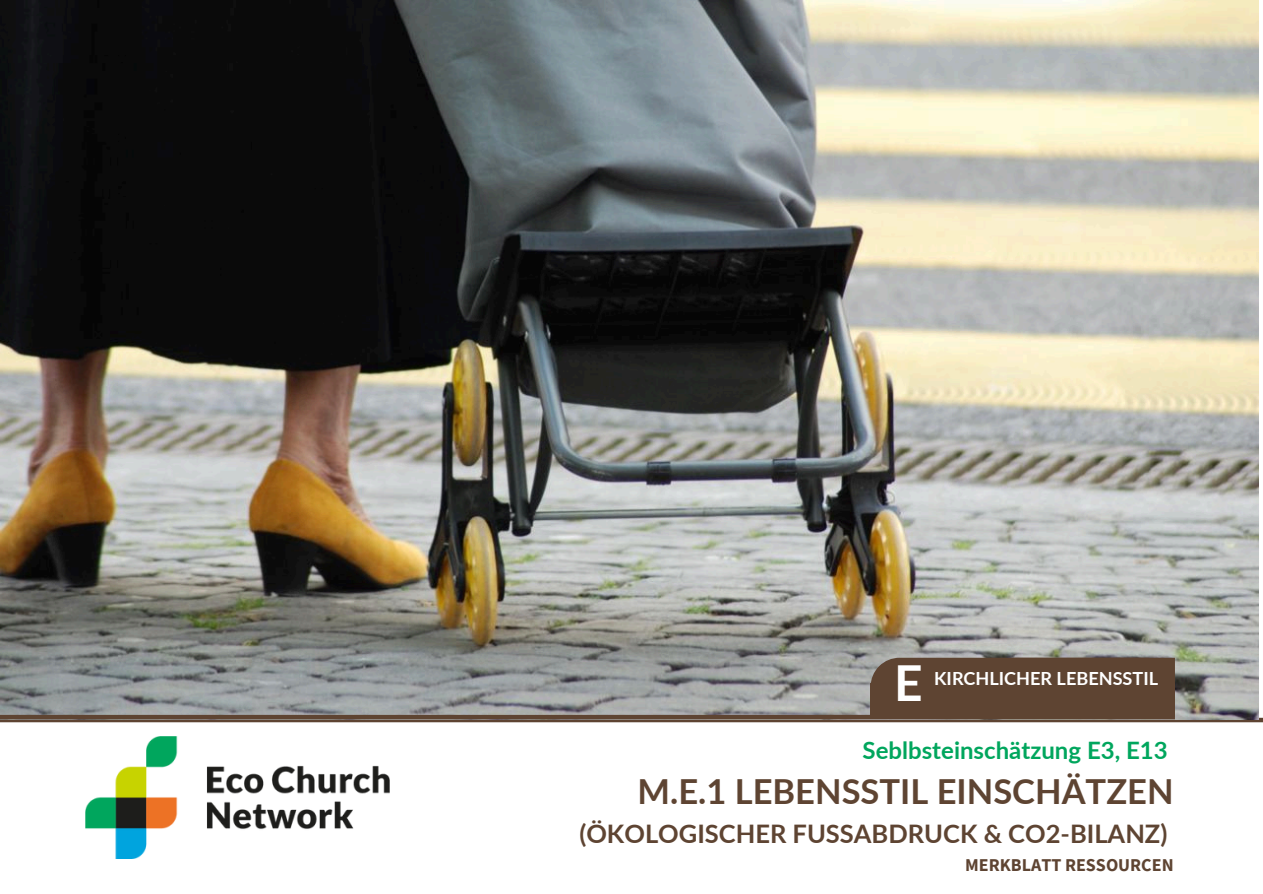
<style>
.page{position:relative;width:1263px;height:894px;background:#fff}
.page>*{position:absolute;margin:0;border:0;box-sizing:border-box;transform-origin:0 0}
.t1{font:700 49.65px "Lato";color:#fff}
.t2{font:700 34.5px "Lato";color:#5e4432}
.t3{font:700 25.5px "Lato";color:#5e4432}
.t4{font:700 24px "Lato";color:#00a65d}
.t5{font:700 18.15px "Lato";color:#fff}
.t6{font:700 18px "Source Sans Pro";color:#5e4432}
</style>
<div class="page">
<svg style="left:0;top:717px;width:1263px;height:5px;background:#6c584a"></svg>
<img style="left:85px;top:736px;width:305px;height:122px">
<img style="left:0;top:0;width:1259px;height:719px">
<div style="left:0;top:714px;width:1175px;height:5px;background:#5e4432"></div>
<div style="left:871px;top:657px;width:304px;height:26px;background:#5e4432"></div>
<div style="left:871px;top:683px;width:304px;height:34px;background:#5e4432"></div>
<h1 class="t1" style="left:894px;top:651px;width:30px">E</h1>
<p class="t5" style="left:934px;top:666px;width:225px">KIRCHLICHER LEBENSSTIL</p>
<p class="t4" style="left:862px;top:735px;width:307px">Seblbsteinschätzung E3, E13</p>
<p class="t2" style="left:638px;top:770px;width:537px">M.E.1 LEBENSSTIL EINSCHÄTZEN</p>
<p class="t3" style="left:579px;top:817px;width:590px">(ÖKOLOGISCHER FUSSABDRUCK &amp; CO2-BILANZ)</p>
<h2 class="t6" style="left:965px;top:853px;width:210px">MERKBLATT RESSOURCEN</h2>
</div>
